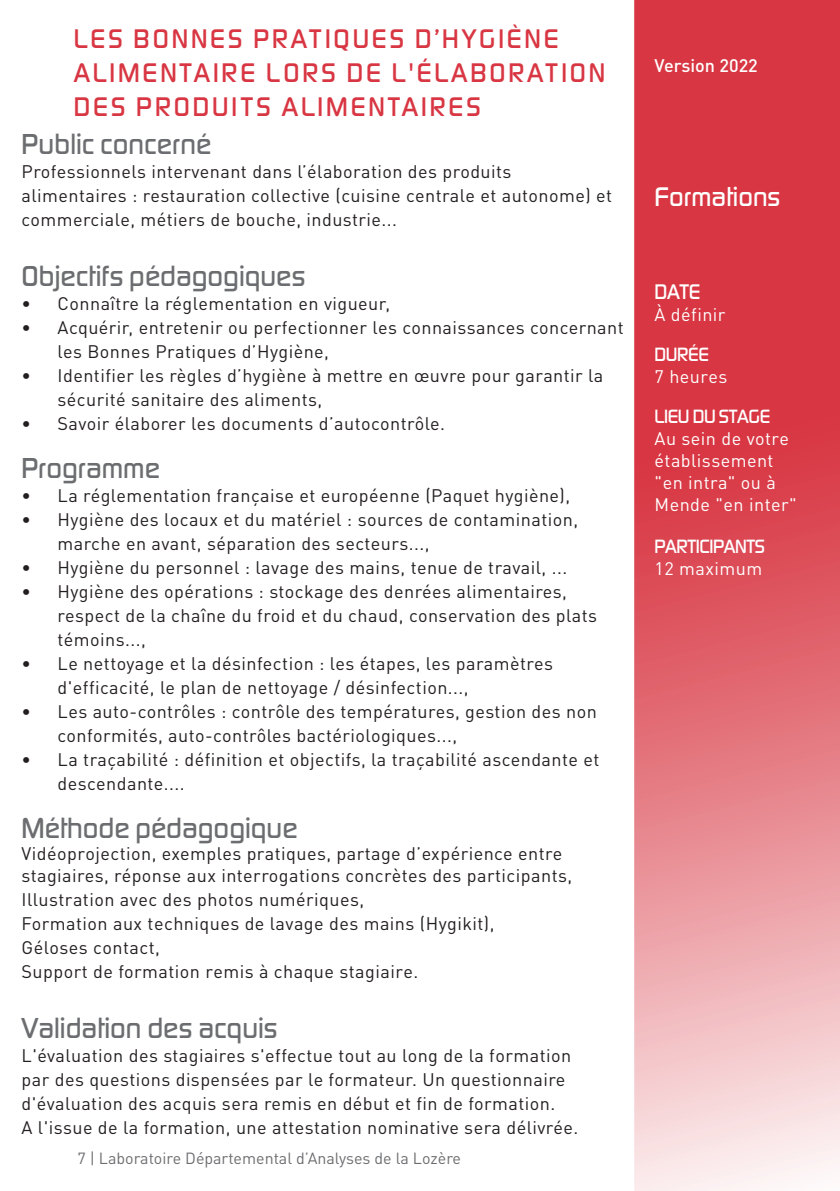
<style>
.page{position:relative;width:840px;height:1191px;background:#fff}
.page>*{position:absolute;margin:0;border:0;box-sizing:border-box;transform-origin:0 0}
.t1{font:500 30px "Digital Sans EF";color:#6c6d70}
.t2{font:500 28px/33.6px "Digital Sans EF";letter-spacing:.1em;color:#d83642}
.t3{font:500 28px "Digital Sans EF";color:#fff}
.t4{font:500 22px "Digital Sans EF";color:#fff}
.t5{font:500 20px "Digital Sans EF";letter-spacing:-.02em;color:#fff}
.t6{font:18px/24px "DINOT";letter-spacing:.025em;color:#231f20}
.t7{font:18px/22px "DINOT";letter-spacing:.025em;color:#fff}
.t8{font:500 18px "DINOT";color:#fff}
.t9{font:16px "DINOT";color:#6c6d70}
</style>
<div class="page">
<svg style="left:634px;top:0;width:205px;height:1191px;background:#e26c75"></svg>
<h2 class="t2" style="left:74px;top:22px;width:532px">LES BONNES PRATIQUES D’HYGIÈNE<br>ALIMENTAIRE LORS DE L'ÉLABORATION<br>DES PRODUITS ALIMENTAIRES</h2>
<h1 class="t1" style="left:22px;top:126px;width:191px">Public concerné</h1>
<p class="t6" style="left:22px;top:159px;width:592px">Professionnels intervenant dans l’élaboration des produits alimentaires : restauration collective (cuisine centrale et autonome) et commerciale, métiers de bouche, industrie...</p>
<h1 class="t1" style="left:22px;top:258px;width:285px">Objectifs pédagogiques</h1>
<p class="t6" style="left:22px;top:291px;width:370px">• Connaître la réglementation en vigueur,</p>
<p class="t6" style="left:58px;top:315px;width:567px;text-indent:-36px">• Acquérir, entretenir ou perfectionner les connaissances concernant les Bonnes Pratiques d’Hygiène,</p>
<p class="t6" style="left:58px;top:363px;width:547px;text-indent:-36px">• Identifier les règles d’hygiène à mettre en œuvre pour garantir la sécurité sanitaire des aliments,</p>
<p class="t6" style="left:22px;top:411px;width:425px">• Savoir élaborer les documents d’autocontrôle.</p>
<h1 class="t1" style="left:22px;top:450px;width:140px">Programme</h1>
<p class="t6" style="left:22px;top:483px;width:549px">• La réglementation française et européenne (Paquet hygiène),</p>
<p class="t6" style="left:58px;top:507px;width:521px;text-indent:-36px">• Hygiène des locaux et du matériel : sources de contamination, marche en avant, séparation des secteurs...,</p>
<p class="t6" style="left:22px;top:555px;width:547px">• Hygiène du personnel : lavage des mains, tenue de travail, ...</p>
<p class="t6" style="left:58px;top:579px;width:540px;text-indent:-36px">• Hygiène des opérations : stockage des denrées alimentaires, respect de la chaîne du froid et du chaud, conservation des plats témoins...,</p>
<p class="t6" style="left:58px;top:651px;width:496px;text-indent:-36px">• Le nettoyage et la désinfection : les étapes, les paramètres d'efficacité, le plan de nettoyage / désinfection...,</p>
<p class="t6" style="left:58px;top:699px;width:540px;text-indent:-36px">• Les auto-contrôles : contrôle des températures, gestion des non conformités, auto-contrôles bactériologiques...,</p>
<p class="t6" style="left:58px;top:747px;width:543px;text-indent:-36px">• La traçabilité : définition et objectifs, la traçabilité ascendante et descendante....</p>
<h1 class="t1" style="left:22px;top:810px;width:277px">Méthode pédagogique</h1>
<p class="t6" style="left:22px;top:842px;width:552px;line-height:22px">Vidéoprojection, exemples pratiques, partage d’expérience entre stagiaires, réponse aux interrogations concrètes des participants,</p>
<p class="t6" style="left:22px;top:887px;width:474px">Illustration avec des photos numériques,<br>Formation aux techniques de lavage des mains (Hygikit), Géloses contact,<br>Support de formation remis à chaque stagiaire.</p>
<h1 class="t1" style="left:22px;top:1010px;width:257px">Validation des acquis</h1>
<p class="t6" style="left:22px;top:1043px;width:558px">L'évaluation des stagiaires s'effectue tout au long de la formation par des questions dispensées par le formateur. Un questionnaire d'évaluation des acquis sera remis en début et fin de formation.<br>A l'issue de la formation, une attestation nominative sera délivrée.</p>
<p class="t9" style="left:77px;top:1147px;width:385px">7 | Laboratoire Départemental d’Analyses de la Lozère</p>
<p class="t8" style="left:654px;top:54px;width:105px">Version 2022</p>
<h2 class="t3" style="left:654px;top:180px;width:127px">Formations</h2>
<p class="t4" style="left:654px;top:278px;width:47px">DATE</p>
<p class="t7" style="left:654px;top:303px;width:72px">À définir</p>
<p class="t5" style="left:654px;top:342px;width:56px">DURÉE</p>
<p class="t7" style="left:654px;top:365px;width:74px">7 heures</p>
<p class="t5" style="left:654px;top:404px;width:117px">LIEU DU STAGE</p>
<p class="t7" style="left:654px;top:427px;width:143px">Au sein de votre établissement "en intra" ou à<br>Mende "en inter"</p>
<p class="t5" style="left:654px;top:534px;width:112px">PARTICIPANTS</p>
<p class="t7" style="left:654px;top:557px;width:109px">12 maximum</p>
</div>
